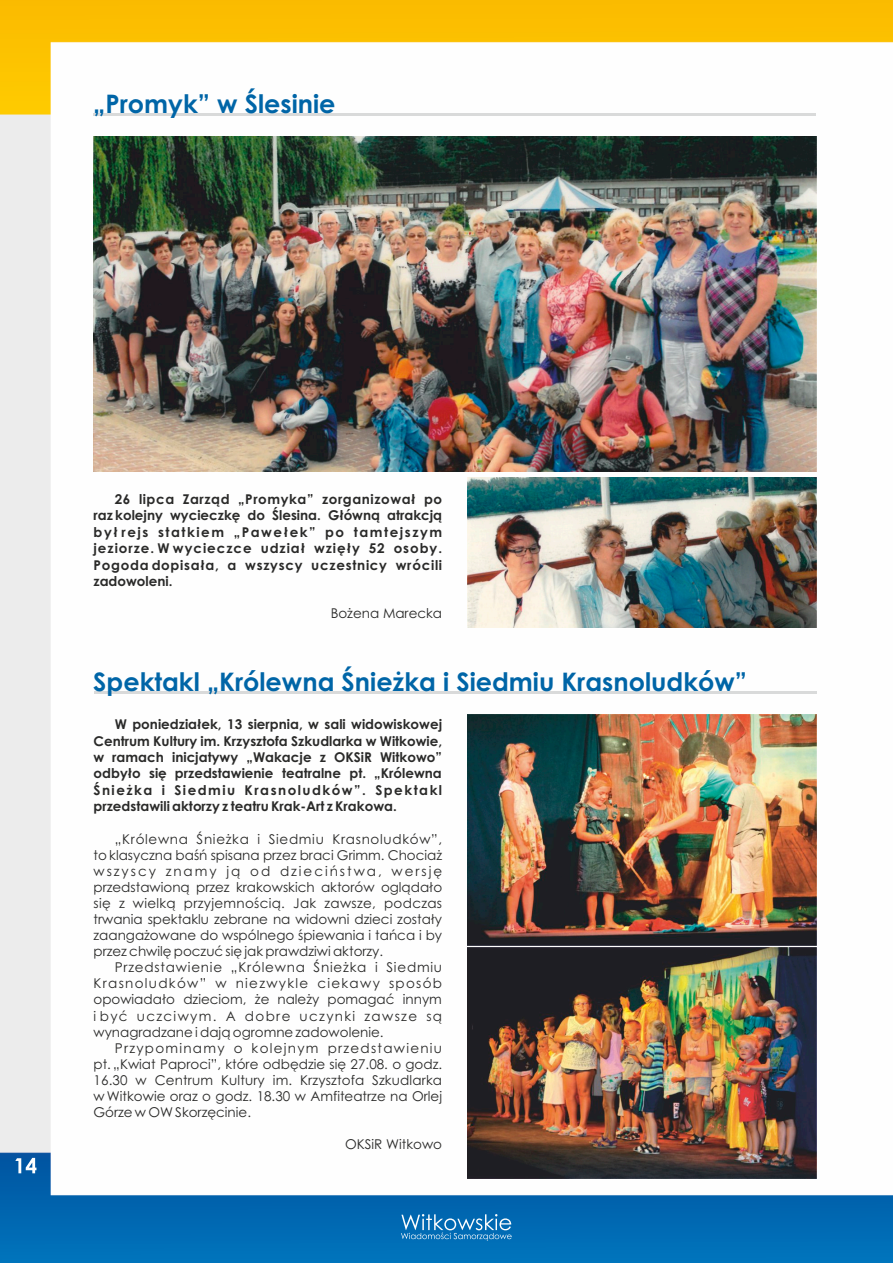
<style>
.page{position:relative;width:893px;height:1263px;background:#fff}
.page>*{position:absolute;margin:0;border:0;box-sizing:border-box;transform-origin:0 0}
.t1{font:700 25.5px "Century Gothic";color:#0065a7}
.t2{font:13.5px/16px "Century Gothic";color:#2a2a29;text-align:justify}
.t3{font:700 13.5px/16.4px "Century Gothic";color:#2a2a29;text-align:justify}
</style>
<div class="page">
<img style="left:0;top:0;width:893px;height:1263px">
<svg style="left:401px;top:1214px;width:111px;height:27px;background:#3287c1"></svg>
<svg style="left:15px;top:1158px;width:21px;height:15px"></svg>
<hr style="left:94px;top:114px;width:722px;height:2px;background:#d9dada">
<img style="left:94px;top:136px;width:723px;height:336px">
<img style="left:468px;top:477px;width:349px;height:151px">
<hr style="left:94px;top:691px;width:722px;height:3px;background:#d9dada">
<img style="left:468px;top:715px;width:349px;height:230px">
<img style="left:468px;top:947px;width:349px;height:231px">
<h1 class="t1" style="left:93px;top:94px;width:244px">„Promyk” w Ślesinie</h1>
<p class="t3" style="left:94px;top:492px;width:350px;text-indent:21px">26 lipca Zarząd „Promyka” zorganizował po raz kolejny wycieczkę do Ślesina. Główną atrakcją był rejs statkiem „Pawełek” po tamtejszym jeziorze. W wycieczce udział wzięły 52 osoby.<br>Pogoda dopisała, a wszyscy uczestnicy wrócili zadowoleni.</p>
<p class="t2" style="left:331px;top:607px;width:113px">Bożena Marecka</p>
<h1 class="t1" style="left:93px;top:672px;width:655px">Spektakl „Królewna Śnieżka i Siedmiu Krasnoludków”</h1>
<p class="t3" style="left:94px;top:717px;width:350px;text-indent:21px">W poniedziałek, 13 sierpnia, w sali widowiskowej Centrum Kultury im. Krzysztofa Szkudlarka w Witkowie, w ramach inicjatywy „Wakacje z OKSiR Witkowo” odbyło się przedstawienie teatralne pt. „Królewna Śnieżka i Siedmiu Krasnoludków”. Spektakl przedstawili aktorzy z teatru Krak-Art z Krakowa.</p>
<p class="t2" style="left:94px;top:832px;width:350px;text-indent:21px">„Królewna Śnieżka i Siedmiu Krasnoludków”, to klasyczna baśń spisana przez braci Grimm. Chociaż wszyscy znamy ją od dzieciństwa, wersję przedstawioną przez krakowskich aktorów oglądało się z wielką przyjemnością. Jak zawsze, podczas trwania spektaklu zebrane na widowni dzieci zostały zaangażowane do wspólnego śpiewania i tańca i by przez chwilę poczuć się jak prawdziwi aktorzy.</p>
<p class="t2" style="left:93px;top:960px;width:350px;text-indent:21px">Przedstawienie „Królewna Śnieżka i Siedmiu Krasnoludków” w niezwykle ciekawy sposób opowiadało dzieciom, że należy pomagać innym i być uczciwym. A dobre uczynki zawsze są wynagradzane i dają ogromne zadowolenie.</p>
<p class="t2" style="left:93px;top:1041px;width:350px;text-indent:21px">Przypominamy o kolejnym przedstawieniu pt. „Kwiat Paproci”, które odbędzie się 27.08. o godz.<br>16.30 w Centrum Kultury im. Krzysztofa Szkudlarka w Witkowie oraz o godz. 18.30 w Amfiteatrze na Orlej Górze w OW Skorzęcinie.</p>
<p class="t2" style="left:345px;top:1137px;width:98px">OKSiR Witkowo</p>
</div>
